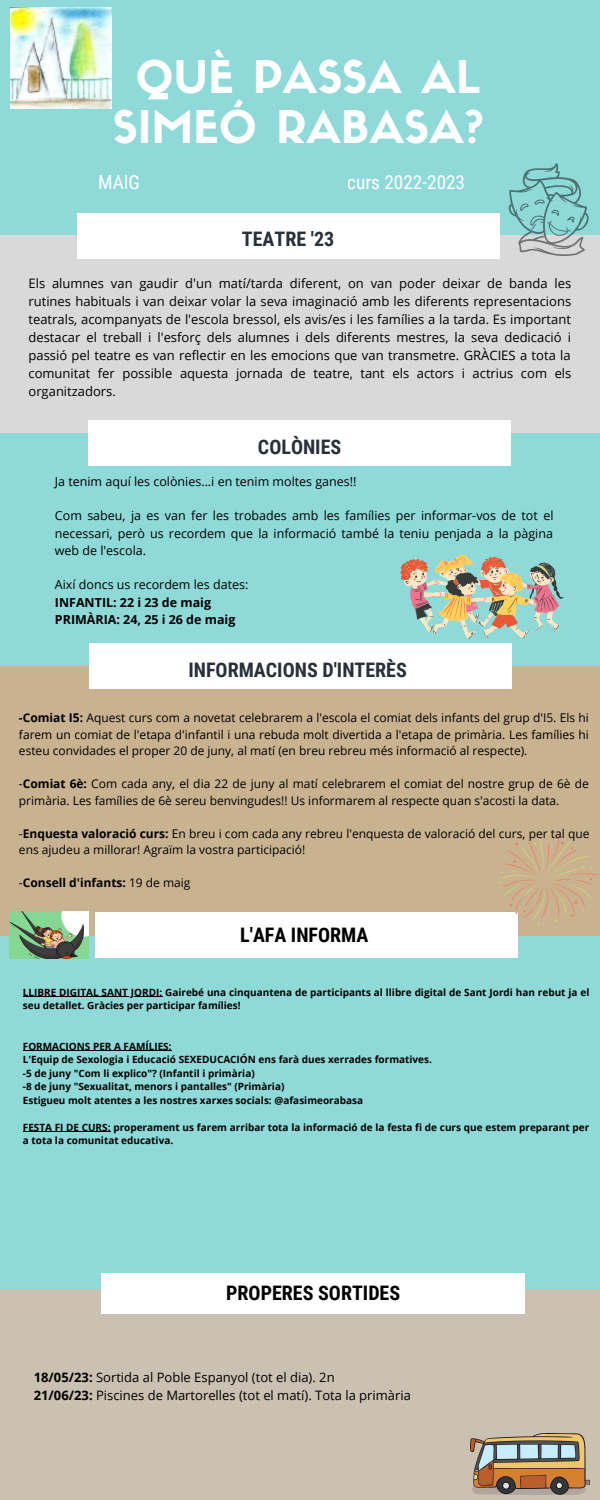
<style>
.page{position:relative;width:600px;height:1500px;background:#8fd9d9}
.page>*{position:absolute;margin:0;border:0;box-sizing:border-box;transform-origin:0 0}
.t1{font:44.2px/50.2px "Sifonn Basic";letter-spacing:.01em;color:#fff;text-align:center}
.t2{font:700 20px "Roboto Condensed";color:#293039}
.t3{font:700 20px "Roboto Condensed";color:#000}
.t4{font:19.3px "Roboto Condensed";color:#fff}
.t5{font:13px/18px "Open Sans";color:#000;text-align:justify}
.t6{font:12.5px/17.2px "Open Sans";color:#000;text-align:justify}
.t7{font:700 12.5px "Open Sans";color:#000}
.t8{font:12px/16.5px "Open Sans";color:#000}
.t9{font:700 12px "Open Sans";color:#000}
.t10{font:700 10px/13.5px "Open Sans";color:#000}
.s1{font-weight:700}
.s2{font-weight:400}
</style>
<div class="page">
<div style="left:0;top:235px;width:600px;height:198px;background:#d9d9d9"></div>
<div style="left:0;top:1290px;width:600px;height:210px;background:#cbc1b2"></div>
<div style="left:0;top:666px;width:600px;height:270px;background:#c8b290"></div>
<div style="left:89px;top:643px;width:423px;height:46px;background:#fff"></div>
<img style="left:11px;top:7px;width:100px;height:101px">
<div style="left:88px;top:420px;width:423px;height:46px;background:#fff"></div>
<div style="left:95px;top:912px;width:423px;height:46px;background:#fff"></div>
<div style="left:102px;top:1273px;width:423px;height:41px;background:#fff"></div>
<img style="left:470px;top:1433px;width:120px;height:62px">
<img style="left:10px;top:912px;width:78px;height:46px">
<div style="left:77px;top:213px;width:423px;height:46px;background:#fff"></div>
<svg style="left:508px;top:163px;width:81px;height:93px"></svg>
<svg style="left:400px;top:555px;width:164px;height:84px"></svg>
<svg style="left:500px;top:832px;width:97px;height:92px"></svg>
<hr style="left:23px;top:996px;width:139px;height:1px;background:#000">
<hr style="left:23px;top:1050px;width:149px;height:1px;background:#000">
<hr style="left:23px;top:1131px;width:88px;height:1px;background:#000">
<p class="t1" style="left:113px;top:57px;width:372px">QUÈ PASSA AL<br>SIMEÓ RABASA?</p>
<p class="t4" style="left:98px;top:171px;width:43px">MAIG</p>
<p class="t4" style="left:347px;top:171px;width:119px">curs 2022-2023</p>
<p class="t2" style="left:242px;top:227px;width:94px">TEATRE '23</p>
<p class="t5" style="left:29px;top:274px;width:544px">Els alumnes van gaudir d'un matí/tarda diferent, on van poder deixar de banda les rutines habituals i van deixar volar la seva imaginació amb les diferents representacions teatrals, acompanyats de l'escola bressol, els avis/es i les famílies a la tarda. Es important destacar el treball i l'esforç dels alumnes i dels diferents mestres, la seva dedicació i passió pel teatre es van reflectir en les emocions que van transmetre. GRÀCIES a tota la comunitat fer possible aquesta jornada de teatre, tant els actors i actrius com els organitzadors.</p>
<p class="t2" style="left:258px;top:435px;width:85px">COLÒNIES</p>
<p class="t6" style="left:55px;top:472px;width:303px">Ja tenim aquí les colònies...i en tenim moltes ganes!!</p>
<p class="t6" style="left:55px;top:507px;width:500px">Com sabeu, ja es van fer les trobades amb les famílies per informar-vos de tot el necessari, però us recordem que la informació també la teniu penjada a la pàgina web de l'escola.</p>
<p class="t6" style="left:55px;top:576px;width:195px">Així doncs us recordem les dates:</p>
<p class="t7" style="left:55px;top:593px;width:158px">INFANTIL: 22 i 23 de maig</p>
<p class="t7" style="left:55px;top:611px;width:182px">PRIMÀRIA: 24, 25 i 26 de maig</p>
<p class="t2" style="left:189px;top:658px;width:220px">INFORMACIONS D'INTERÈS</p>
<p class="t8" style="left:19px;top:709px;width:572px;text-align:justify"><span class="s1">-Comiat I5:</span> Aquest curs com a novetat celebrarem a l'escola el comiat dels infants del grup d'I5. Els hi farem un comiat de l'etapa d'infantil i una rebuda molt divertida a l'etapa de primària. Les famílies hi esteu convidades el proper 20 de juny, al matí (en breu rebreu més informació al respecte).</p>
<p class="t8" style="left:19px;top:775px;width:572px">-<span class="s1">Comiat 6è:</span> Com cada any, el dia 22 de juny al matí celebrarem el comiat del nostre grup de 6è de primària. Les famílies de 6è sereu benvingudes!! Us informarem al respecte quan s'acosti la data.</p>
<p class="t8" style="left:19px;top:825px;width:572px">-<span class="s1">Enquesta valoració curs:</span> En breu i com cada any rebreu l'enquesta de valoració del curs, per tal que ens ajudeu a millorar! Agraïm la vostra participació!</p>
<p class="t9" style="left:19px;top:874px;width:173px"><span class="s2">-</span>Consell d'infants: <span class="s2">19 de maig</span></p>
<p class="t3" style="left:240px;top:924px;width:130px">L'AFA INFORMA</p>
<p class="t10" style="left:23px;top:985px;width:568px">LLIBRE DIGITAL SANT JORDI: Gairebé una cinquantena de participants al llibre digital de Sant Jordi han rebut ja el seu detallet. Gràcies per participar famílies!</p>
<p class="t10" style="left:23px;top:1039px;width:150px">FORMACIONS PER A FAMÍLIES:</p>
<p class="t10" style="left:23px;top:1052px;width:411px">L'Equip de Sexologia i Educació SEXEDUCACIÓN ens farà dues xerrades formatives.</p>
<p class="t10" style="left:23px;top:1066px;width:233px">-5 de juny "Com li explico"? (Infantil i primària)</p>
<p class="t10" style="left:23px;top:1079px;width:263px">-8 de juny "Sexualitat, menors i pantalles" (Primària)</p>
<p class="t10" style="left:23px;top:1093px;width:342px">Estigueu molt atentes a les nostres xarxes socials: @afasimeorabasa</p>
<p class="t10" style="left:23px;top:1120px;width:568px">FESTA FI DE CURS: properament us farem arribar tota la informació de la festa fi de curs que estem preparant per a tota la comunitat educativa.</p>
<p class="t3" style="left:226px;top:1281px;width:176px">PROPERES SORTIDES</p>
<p class="t5" style="left:34px;top:1368px;width:302px"><span class="s1">18/05/23:</span> Sortida al Poble Espanyol (tot el dia). 2n</p>
<p class="t5" style="left:34px;top:1386px;width:379px"><span class="s1">21/06/23:</span> Piscines de Martorelles (tot el matí). Tota la primària</p>
</div>
